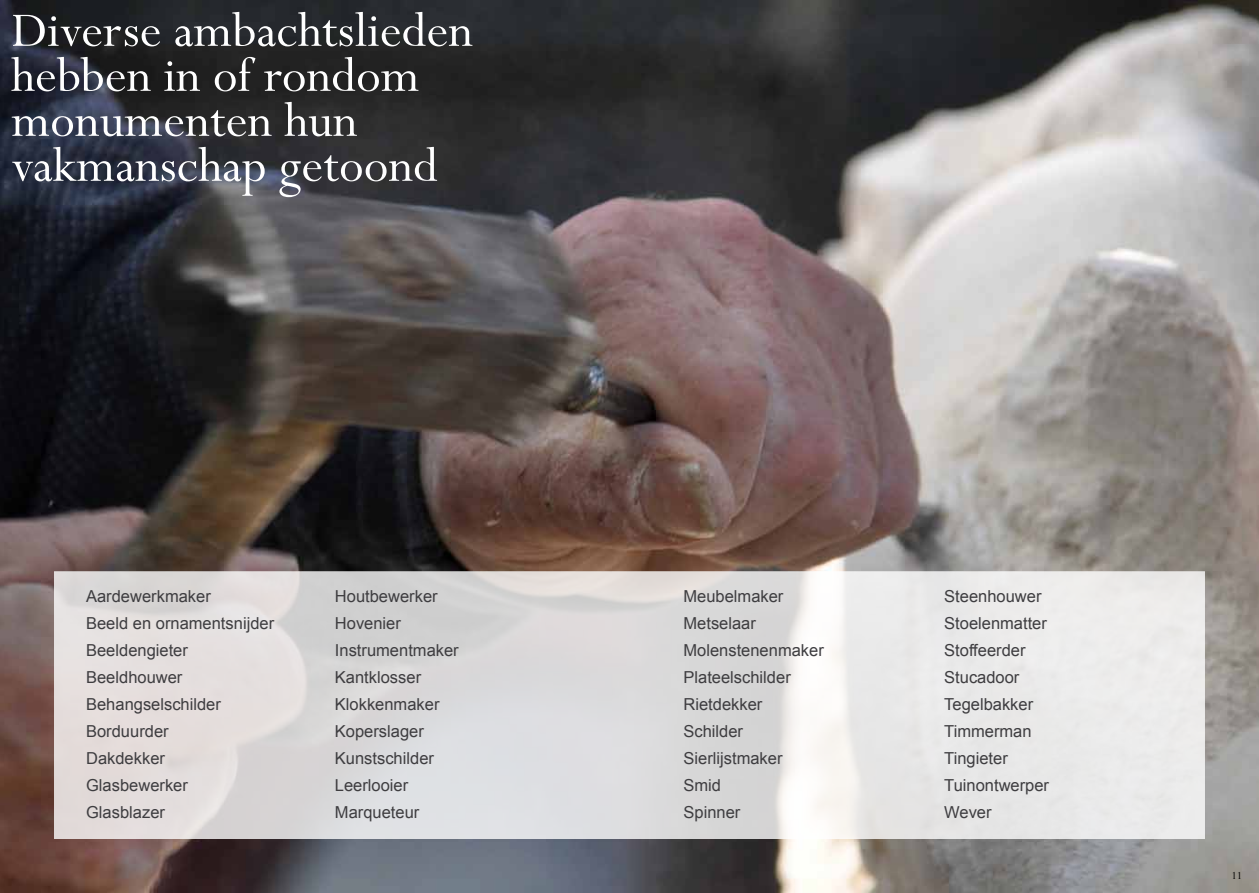
<style>
.page{position:relative;width:1259px;height:893px;background:#fff}
.page>*{position:absolute;margin:0;border:0;box-sizing:border-box;transform-origin:0 0}
.t1{font:54px/45px "Perpetua";color:#fff}
.t2{font:16.5px/27px "Arial";color:#3e3d40}
.t3{font:12px "Perpetua";color:#000}
</style>
<div class="page">
<img style="left:0;top:0;width:1259px;height:893px">
<svg style="left:54px;top:571px;width:1151px;height:268px;background:#e1e0e0"></svg>
<h1 class="t1" style="left:11px;top:7px;width:463px">Diverse ambachtslieden hebben in of rondom monumenten hun vakmanschap getoond</h1>
<p class="t2" style="left:86px;top:583px;width:190px">Aardewerkmaker<br>Beeld en ornamentsnijder<br>Beeldengieter<br>Beeldhouwer<br>Behangselschilder<br>Borduurder<br>Dakdekker<br>Glasbewerker<br>Glasblazer</p>
<p class="t2" style="left:335px;top:583px;width:125px">Houtbewerker<br>Hovenier<br>Instrumentmaker<br>Kantklosser<br>Klokkenmaker<br>Koperslager<br>Kunstschilder<br>Leerlooier<br>Marqueteur</p>
<p class="t2" style="left:683px;top:583px;width:142px">Meubelmaker<br>Metselaar<br>Molenstenenmaker<br>Plateelschilder<br>Rietdekker<br>Schilder<br>Sierlijstmaker<br>Smid<br>Spinner</p>
<p class="t2" style="left:944px;top:583px;width:106px">Steenhouwer<br>Stoelenmatter<br>Stoffeerder<br>Stucadoor<br>Tegelbakker<br>Timmerman<br>Tingieter<br>Tuinontwerper<br>Wever</p>
<p class="t3" style="left:1231px;top:868px;width:12px">11</p>
</div>
